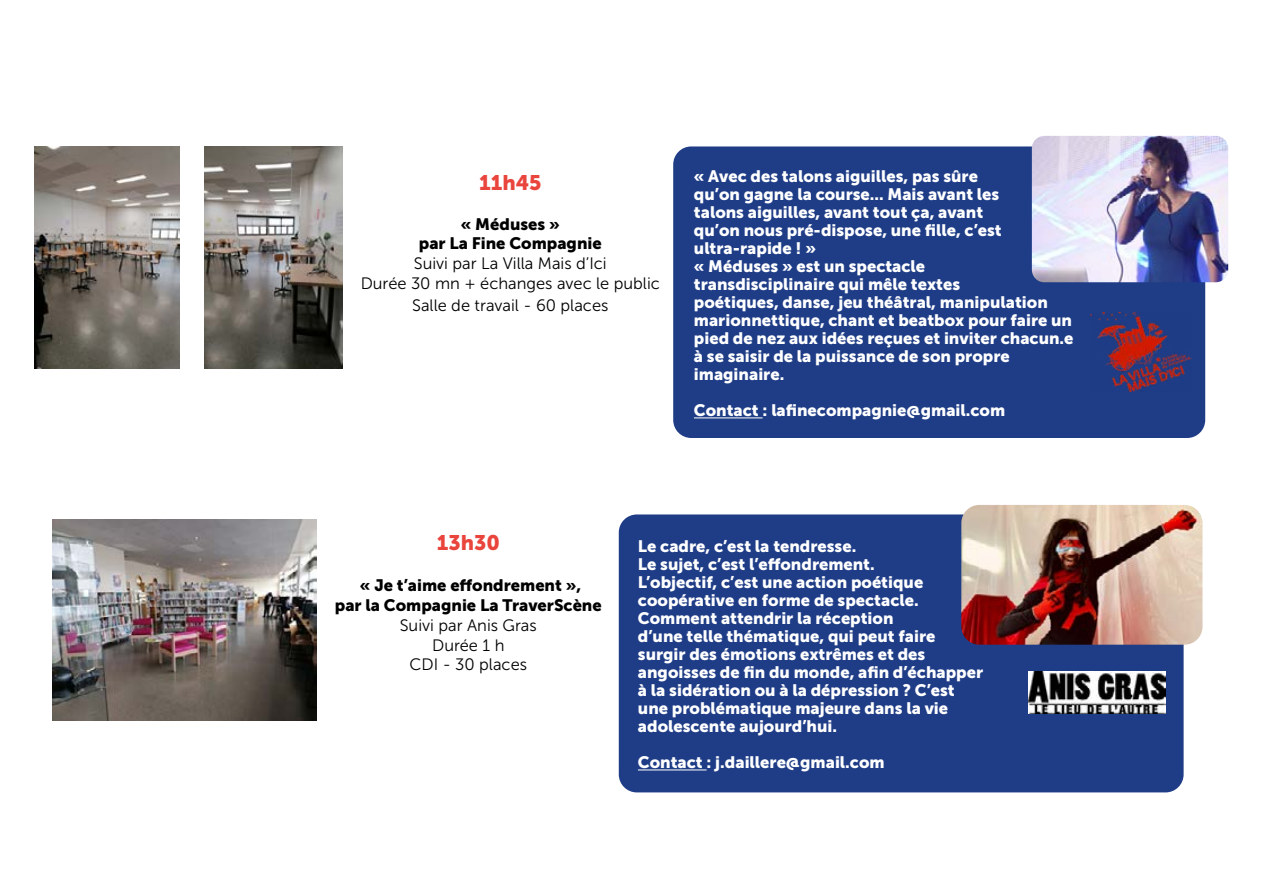
<style>
.page{position:relative;width:1263px;height:893px;background:#fff}
.page>*{position:absolute;margin:0;border:0;box-sizing:border-box;transform-origin:0 0}
.t1{font:21px "Museo Sans 900";color:#e9453d}
.t2{font:16.5px/18px "Museo Sans 900";color:#fff}
.t3{font:16.5px/19.8px "Museo Sans 300";color:#000;text-align:center}
.t4{font:16.5px/19.8px "Museo Sans 900";color:#000;text-align:center}
</style>
<div class="page">
<img style="left:35px;top:146px;width:144px;height:223px">
<img style="left:204px;top:146px;width:139px;height:223px">
<div style="left:673px;top:146px;width:532px;height:292px;background:#1f3d87;border-radius:18px"></div>
<hr style="left:694px;top:417px;width:69px;height:1px;background:#fff">
<img style="left:1032px;top:136px;width:196px;height:146px">
<div style="left:619px;top:514px;width:564px;height:278px;background:#1f3d87;border-radius:18px"></div>
<img style="left:53px;top:520px;width:264px;height:201px">
<img style="left:961px;top:505px;width:241px;height:140px">
<hr style="left:638px;top:769px;width:69px;height:1px;background:#fff">
<img style="left:1028px;top:671px;width:137px;height:42px">
<img style="left:1090px;top:312px;width:102px;height:79px">
<p class="t1" style="left:479px;top:171px;width:64px">11h45</p>
<p class="t4" style="left:419px;top:214px;width:184px">« Méduses »<br>par La Fine Compagnie</p>
<p class="t3" style="left:361px;top:254px;width:301px">Suivi par La Villa Mais d’Ici<br>Durée 30 mn + échanges avec le public</p>
<p class="t3" style="left:412px;top:295px;width:198px">Salle de travail - 60 places</p>
<p class="t2" style="left:694px;top:167px;width:381px">« Avec des talons aiguilles, pas sûre<br>qu’on gagne la course... Mais avant les<br>talons aiguilles, avant tout ça, avant<br>qu’on nous pré-dispose, une fille, c’est ultra-rapide ! »<br>« Méduses » est un spectacle<br>transdisciplinaire qui mêle textes<br>poétiques, danse, jeu théâtral, manipulation marionnettique, chant et beatbox pour faire un pied de nez aux idées reçues et inviter chacun.e à se saisir de la puissance de son propre imaginaire.</p>
<p class="t2" style="left:694px;top:401px;width:313px">Contact : lafinecompagnie@gmail.com</p>
<p class="t1" style="left:437px;top:530px;width:65px">13h30</p>
<p class="t4" style="left:335px;top:575px;width:268px">« Je t’aime effondrement »,<br>par la Compagnie La TraverScène</p>
<p class="t3" style="left:400px;top:615px;width:139px">Suivi par Anis Gras<br>Durée 1 h<br>CDI - 30 places</p>
<p class="t2" style="left:638px;top:537px;width:347px">Le cadre, c’est la tendresse.<br>Le sujet, c’est l’effondrement.<br>L’objectif, c’est une action poétique coopérative en forme de spectacle.<br>Comment attendrir la réception<br>d’une telle thématique, qui peut faire surgir des émotions extrêmes et des angoisses de fin du monde, afin d’échapper à la sidération ou à la dépression ? C’est une problématique majeure dans la vie adolescente aujourd’hui.</p>
<p class="t2" style="left:638px;top:753px;width:248px">Contact : j.daillere@gmail.com</p>
</div>
